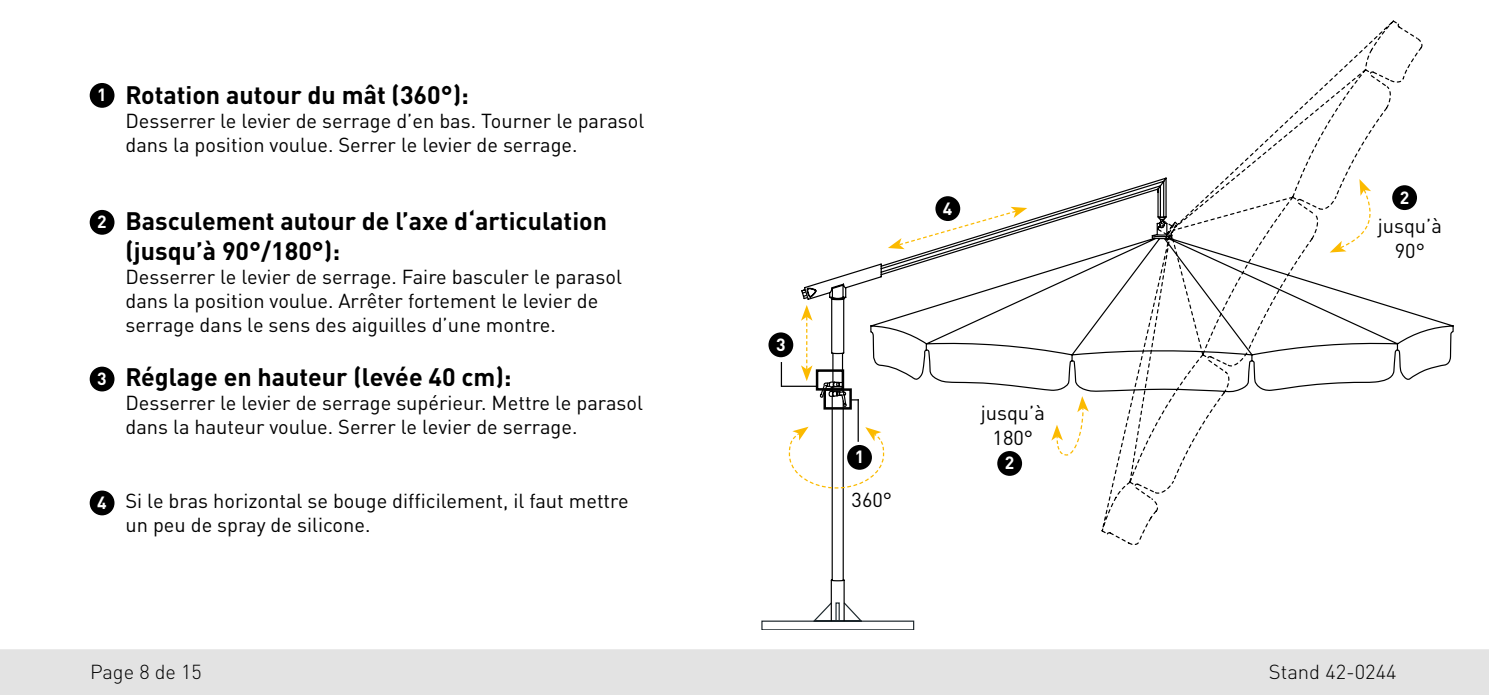
<style>
.page{position:relative;width:1489px;height:695px;background:#fff}
.page>*{position:absolute;margin:0;border:0;box-sizing:border-box;transform-origin:0 0}
.t1{font:700 25px "DINOT";color:#000}
.t2{font:20px "DINOT";color:#000}
.t3{font:300 20px "DINOT";color:#000}
.t4{font:700 17.5px "DINOT";color:#fff}
</style>
<div class="page">
<svg style="left:761px;top:620px;width:153px;height:10px"></svg>
<svg style="left:803px;top:196px;width:297px;height:425px"></svg>
<svg style="left:1100px;top:20px;width:322px;height:525px"></svg>
<svg style="left:1329px;top:179px;width:47px;height:73px"></svg>
<svg style="left:887px;top:207px;width:140px;height:42px"></svg>
<hr style="left:781px;top:385px;width:35px;height:2px;background:#000">
<hr style="left:780px;top:362px;width:2px;height:25px;background:#000">
<svg style="left:788px;top:288px;width:665px;height:201px"></svg>
<div style="left:90px;top:83px;width:24px;height:25px;background:#000;border-radius:50%"></div>
<div style="left:90px;top:210px;width:24px;height:25px;background:#000;border-radius:50%"></div>
<div style="left:90px;top:366px;width:24px;height:25px;background:#000;border-radius:50%"></div>
<div style="left:90px;top:490px;width:24px;height:25px;background:#000;border-radius:50%"></div>
<div style="left:768px;top:332px;width:25px;height:25px;background:#000;border-radius:50%"></div>
<div style="left:847px;top:445px;width:24px;height:24px;background:#000;border-radius:50%"></div>
<div style="left:935px;top:196px;width:25px;height:25px;background:#000;border-radius:50%"></div>
<div style="left:997px;top:451px;width:25px;height:25px;background:#000;border-radius:50%"></div>
<div style="left:1391px;top:185px;width:25px;height:25px;background:#000;border-radius:50%"></div>
<div style="left:0;top:649px;width:1488px;height:45px;background:#e3e3e3"></div>
<p class="t4" style="left:97px;top:81px;width:11px">1</p>
<p class="t1" style="left:125px;top:76px;width:345px">Rotation autour du mât (360°):</p>
<p class="t2" style="left:125px;top:106px;width:520px">Desserrer le levier de serrage d’en bas. Tourner le parasol</p>
<p class="t2" style="left:125px;top:130px;width:453px">dans la position voulue. Serrer le levier de serrage.</p>
<p class="t4" style="left:97px;top:208px;width:11px">2</p>
<p class="t4" style="left:97px;top:365px;width:11px">3</p>
<p class="t1" style="left:125px;top:202px;width:483px">Basculement autour de l’axe d‘articulation</p>
<p class="t1" style="left:125px;top:232px;width:216px">(jusqu’à 90°/180°):</p>
<p class="t2" style="left:125px;top:262px;width:498px">Desserrer le levier de serrage. Faire basculer le parasol</p>
<p class="t2" style="left:125px;top:286px;width:474px">dans la position voulue. Arrêter fortement le levier de</p>
<p class="t2" style="left:125px;top:310px;width:432px">serrage dans le sens des aiguilles d’une montre.</p>
<p class="t1" style="left:125px;top:357px;width:387px">Réglage en hauteur (levée 40 cm):</p>
<p class="t2" style="left:125px;top:387px;width:519px">Desserrer le levier de serrage supérieur. Mettre le parasol</p>
<p class="t2" style="left:125px;top:411px;width:453px">dans la hauteur voulue. Serrer le levier de serrage.</p>
<p class="t4" style="left:776px;top:331px;width:11px">3</p>
<p class="t4" style="left:942px;top:194px;width:11px">4</p>
<p class="t2" style="left:980px;top:397px;width:66px">jusqu’à</p>
<p class="t2" style="left:992px;top:422px;width:42px">180°</p>
<p class="t4" style="left:1399px;top:183px;width:11px">2</p>
<p class="t2" style="left:1377px;top:211px;width:66px">jusqu’à</p>
<p class="t2" style="left:1394px;top:236px;width:32px">90°</p>
<p class="t4" style="left:854px;top:443px;width:11px">1</p>
<p class="t4" style="left:1004px;top:449px;width:11px">2</p>
<p class="t4" style="left:97px;top:489px;width:11px">4</p>
<p class="t2" style="left:125px;top:485px;width:504px">Si le bras horizontal se bouge difficilement, il faut mettre</p>
<p class="t2" style="left:125px;top:509px;width:246px">un peu de spray de silicone.</p>
<p class="t2" style="left:851px;top:484px;width:42px">360°</p>
<p class="t3" style="left:90px;top:657px;width:113px">Page 8 de 15</p>
<p class="t3" style="left:1268px;top:657px;width:129px">Stand 42-0244</p>
</div>
